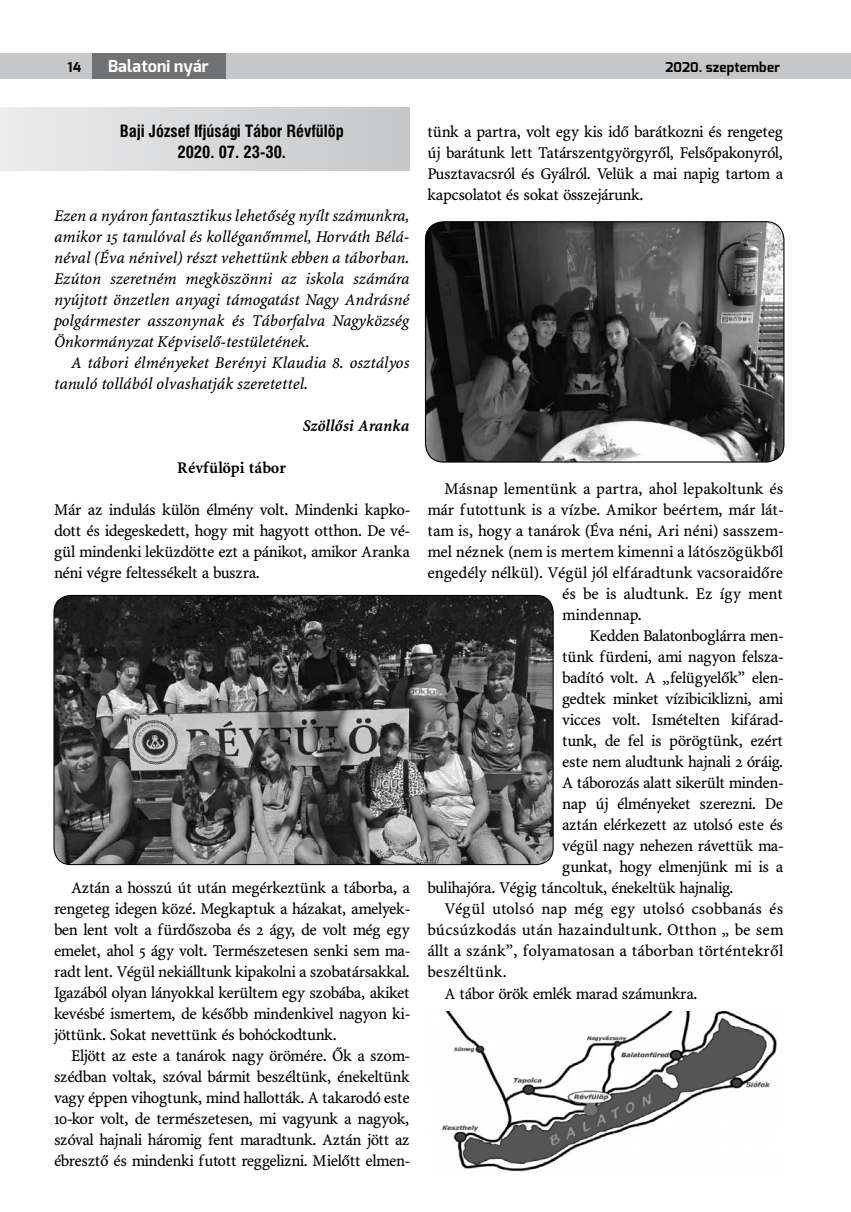
<style>
.page{position:relative;width:851px;height:1212px;background:#fff}
.page>*{position:absolute;margin:0;border:0;box-sizing:border-box;transform-origin:0 0}
.t1{font:16.5px/21px "Minion PFL";color:#000;text-align:justify}
.t2{font:italic 16.5px/21px "Minion PFL";color:#000;text-align:justify}
.t3{font:16.5px "Minion PFL";letter-spacing:.02em;color:#000}
.t4{font:16.5px "Minion PFL";letter-spacing:.03em;color:#000}
.t5{font:700 16.5px/21px "Swiss 721 Cn PFL";color:#000;text-align:center}
.t6{font:italic 700 16.5px "Minion PFL";color:#000}
.t7{font:700 16.5px "Minion PFL";color:#000}
.t8{font:700 16.5px "Exo";letter-spacing:.015em;color:#fff}
.t9{font:700 13.5px "Exo";letter-spacing:.015em;color:#000}
</style>
<div class="page">
<div style="left:0;top:53px;width:850px;height:26px;background:#c6c7c8"></div>
<div style="left:92px;top:53px;width:133px;height:26px;background:#707172"></div>
<div style="left:0;top:107px;width:409px;height:63px;background:linear-gradient(to right,#ececed,#c6c7c9)"></div>
<img style="left:54px;top:595px;width:499px;height:269px">
<div style="left:53px;top:595px;width:500px;height:270px;border:1px solid #000;border-radius:17px"></div>
<img style="left:425px;top:222px;width:358px;height:240px">
<div style="left:425px;top:221px;width:359px;height:242px;border:1px solid #000;border-radius:18px"></div>
<img style="left:442px;top:1011px;width:335px;height:161px">
<p class="t9" style="left:68px;top:58px;width:15px">14</p>
<p class="t8" style="left:108px;top:55px;width:102px">Balatoni nyár</p>
<p class="t9" style="left:665px;top:58px;width:116px">2020. szeptember</p>
<p class="t5" style="left:120px;top:121px;width:225px">Baji József Ifjúsági Tábor Révfülöp<br>2020. 07. 23-30.</p>
<p class="t2" style="left:54px;top:206px;width:357px">Ezen a nyáron fantasztikus lehetőség nyílt számunkra, amikor 15 tanulóval és kolléganőmmel, Horváth Bélá&shy;néval (Éva nénivel) részt vehettünk ebben a táborban.<br>Ezúton szeretném megköszönni az iskola számára nyújtott önzetlen anyagi támogatást Nagy Andrásné polgármester asszonynak és Táborfalva Nagyközség Önkormányzat Képviselő-testületének.</p>
<p class="t2" style="left:54px;top:353px;width:357px;text-indent:17px">A tábori élményeket Berényi Klaudia 8. osztályos tanuló tollából olvashatják szeretettel.</p>
<p class="t6" style="left:303px;top:417px;width:108px">Szöllősi Aranka</p>
<p class="t7" style="left:177px;top:459px;width:110px">Révfülöpi tábor</p>
<p class="t1" style="left:54px;top:500px;width:357px">Már az indulás külön élmény volt. Mindenki kapko&shy;dott és idegeskedett, hogy mit hagyott otthon. De vé&shy;gül mindenki leküzdötte ezt a pánikot, amikor Aranka néni végre feltessékelt a buszra.</p>
<p class="t1" style="left:54px;top:878px;width:357px;text-indent:17px">Aztán a hosszú út után megérkeztünk a táborba, a rengeteg idegen közé. Megkaptuk a házakat, amelyek&shy;ben lent volt a fürdőszoba és 2 ágy, de volt még egy emelet, ahol 5 ágy volt. Természetesen senki sem ma&shy;radt lent. Végül nekiálltunk kipakolni a szobatársakkal.<br>Igazából olyan lányokkal kerültem egy szobába, akiket kevésbé ismertem, de később mindenkivel nagyon ki&shy;jöttünk. Sokat nevettünk és bohóckodtunk.</p>
<p class="t1" style="left:54px;top:1046px;width:357px;text-indent:17px">Eljött az este a tanárok nagy örömére. Ők a szom&shy;szédban voltak, szóval bármit beszéltünk, énekeltünk vagy éppen vihogtunk, mind hallották. A takarodó este 10-kor volt, de természetesen, mi vagyunk a nagyok, szóval hajnali háromig fent maradtunk. Aztán jött az ébresztő és mindenki futott reggelizni. Mielőtt elmen-</p>
<p class="t1" style="left:427px;top:122px;width:357px">tünk a partra, volt egy kis idő barátkozni és rengeteg új barátunk lett Tatárszentgyörgyről, Felsőpakonyról, Pusztavacsról és Gyálról. Velük a mai napig tartom a kapcsolatot és sokat összejárunk.</p>
<p class="t3" style="left:444px;top:480px;width:340px">Másnap lementünk a partra, ahol lepakoltunk és</p>
<p class="t3" style="left:427px;top:501px;width:357px">már futottunk is a vízbe. Amikor beértem, már lát-</p>
<p class="t3" style="left:427px;top:522px;width:357px">tam is, hogy a tanárok (Éva néni, Ari néni) sasszem-</p>
<p class="t3" style="left:427px;top:543px;width:357px">mel néznek (nem is mertem kimenni a látószögükből</p>
<p class="t3" style="left:427px;top:564px;width:357px">engedély nélkül). Végül jól elfáradtunk vacsoraidőre</p>
<p class="t3" style="left:562px;top:585px;width:222px">és be is aludtunk. Ez így ment</p>
<p class="t3" style="left:562px;top:606px;width:81px">mindennap.</p>
<p class="t1" style="left:589px;top:626px;width:195px">Kedden Balatonboglárra men-</p>
<p class="t1" style="left:562px;top:647px;width:222px">tünk fürdeni, ami nagyon felsza-</p>
<p class="t1" style="left:562px;top:668px;width:222px">badító volt. A „felügyelők” elen-</p>
<p class="t1" style="left:562px;top:689px;width:222px">gedtek minket vízibiciklizni, ami</p>
<p class="t1" style="left:562px;top:710px;width:222px">vicces volt. Ismételten kifárad-</p>
<p class="t1" style="left:562px;top:731px;width:222px">tunk, de fel is pörögtünk, ezért</p>
<p class="t1" style="left:562px;top:752px;width:222px">este nem aludtunk hajnali 2 óráig.</p>
<p class="t1" style="left:562px;top:773px;width:222px">A táborozás alatt sikerült minden-</p>
<p class="t1" style="left:562px;top:794px;width:222px">nap új élményeket szerezni. De</p>
<p class="t1" style="left:562px;top:815px;width:222px">aztán elérkezett az utolsó este és</p>
<p class="t1" style="left:562px;top:836px;width:222px">végül nagy nehezen rávettük ma-</p>
<p class="t1" style="left:562px;top:857px;width:222px">gunkat, hogy elmenjünk mi is a</p>
<p class="t1" style="left:427px;top:878px;width:307px">bulihajóra. Végig táncoltuk, énekeltük hajnalig.</p>
<p class="t4" style="left:444px;top:900px;width:340px">Végül utolsó nap még egy utolsó csobbanás és</p>
<p class="t4" style="left:427px;top:921px;width:357px">búcsúzkodás után hazaindultunk. Otthon „ be sem</p>
<p class="t4" style="left:427px;top:942px;width:357px">állt a szánk”, folyamatosan a táborban történtekről</p>
<p class="t4" style="left:427px;top:963px;width:80px">beszéltünk.</p>
<p class="t1" style="left:444px;top:983px;width:254px">A tábor örök emlék marad számunkra.</p>
</div>
